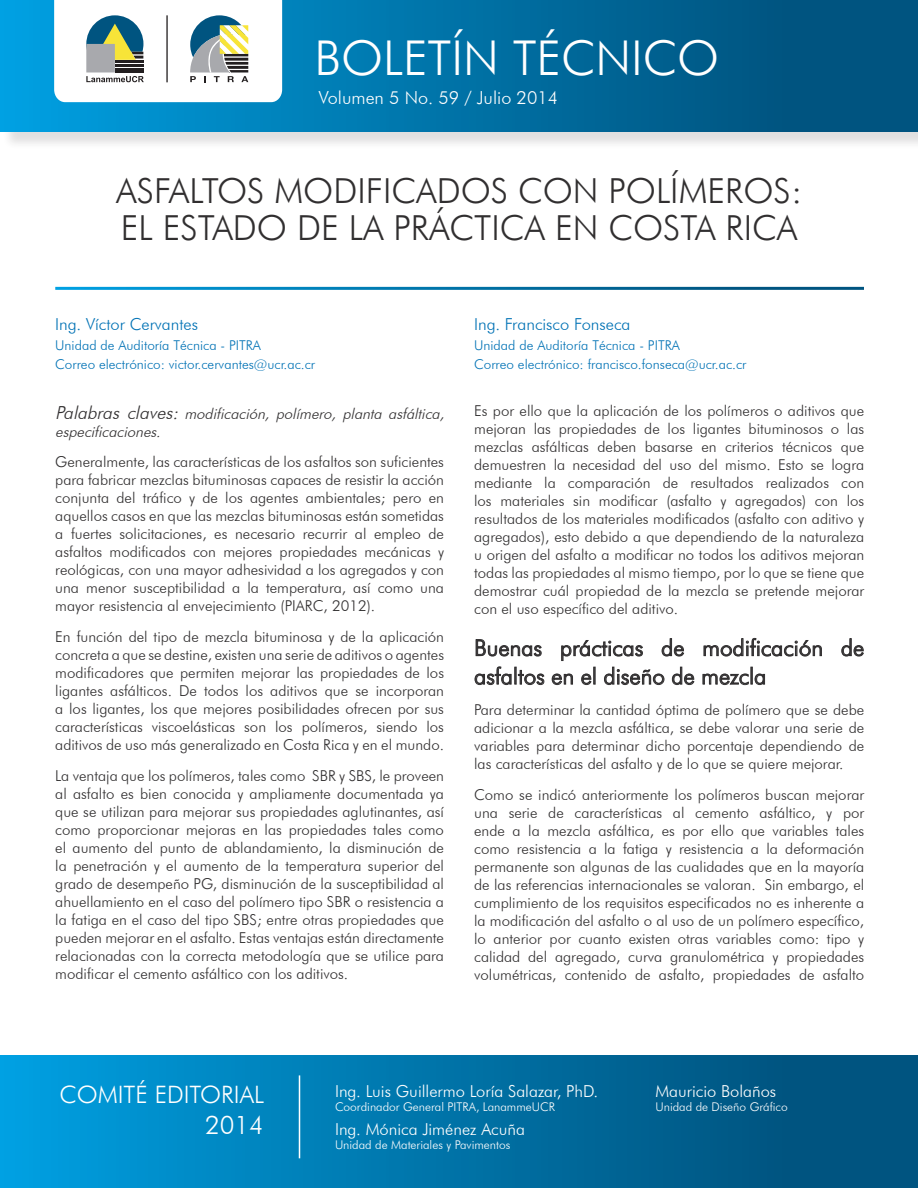
<style>
.page{position:relative;width:918px;height:1188px;background:#fff}
.page>*{position:absolute;margin:0;border:0;box-sizing:border-box;transform-origin:0 0}
.t1{font:300 48px "Futura BT";color:#fff}
.t2{font:300 34.5px "Futura BT";color:#312f30}
.t3{font:300 25.5px "Futura BT";color:#fff}
.t4{font:300 24px "Futura BT";color:#fff}
.cuerpo{font:300 22.5px/28.5px "Futura BT";color:#312f30}
.t5{font:300 18px "Futura BT";color:#fff}
.t6{font:300 16.5px "Futura BT";color:#fff}
.t7{font:300 16.5px "Futura BT";color:#0072b5}
.cuerpo-2{font:300 15px/18px "Futura BT";color:#312f30;text-align:justify}
.cuerpo-3{font:italic 300 15px/18px "Futura BT";color:#312f30}
.t8{font:300 13.5px "Futura BT";color:#0072b5}
.t9{font:300 12px "Futura BT";color:#fff}
.s1{font-size:18px}
</style>
<div class="page">
<div style="left:0;top:1055px;width:918px;height:133px;background:linear-gradient(to right,#009ede,#004a73)"></div>
<div style="left:2px;top:2px;width:916px;height:149px;background:#231f20;opacity:.14"></div>
<div style="left:0;top:0;width:918px;height:132px;background:linear-gradient(to right,#029edf,#004a73)"></div>
<svg style="left:475px;top:639px;width:67px;height:18px"></svg>
<svg style="left:703px;top:638px;width:119px;height:19px"></svg>
<svg style="left:841px;top:638px;width:23px;height:19px"></svg>
<svg style="left:474px;top:666px;width:38px;height:19px"></svg>
<div style="left:514px;top:667px;width:3px;height:18px;border:1px solid #312f30"></div>
<svg style="left:518px;top:670px;width:27px;height:15px"></svg>
<svg style="left:552px;top:638px;width:143px;height:47px"></svg>
<svg style="left:702px;top:667px;width:63px;height:18px"></svg>
<svg style="left:54px;top:0;width:228px;height:102px"></svg>
<hr style="left:299px;top:1075px;width:1px;height:83px;background:#fff">
<p class="t1" style="left:315px;top:29px;width:406px">BOLETÍN TÉCNICO</p>
<p class="t5" style="left:319px;top:87px;width:241px">Volumen 5 No. 59 / Julio 2014</p>
<p class="t2" style="left:116px;top:170px;width:687px">ASFALTOS MODIFICADOS CON POLÍMEROS:</p>
<p class="t2" style="left:121px;top:207px;width:678px">EL ESTADO DE LA PRÁCTICA EN COSTA RICA</p>
<p class="t7" style="left:55px;top:314px;width:144px">Ing. Víctor Cervantes</p>
<p class="t8" style="left:55px;top:337px;width:207px">Unidad de Auditoría Técnica - PITRA</p>
<p class="t8" style="left:55px;top:356px;width:261px">Correo electrónico: victor.cervantes@ucr.ac.cr</p>
<p class="cuerpo-3" style="left:55px;top:404px;width:394px"><span class="s1">Palabras claves:</span> modificación, polímero, planta asfáltica, especificaciones.</p>
<p class="cuerpo-2" style="left:55px;top:453px;width:390px">Generalmente, las características de los asfaltos son suficientes para fabricar mezclas bituminosas capaces de resistir la acción conjunta del tráfico y de los agentes ambientales; pero en aquellos casos en que las mezclas bituminosas están sometidas a fuertes solicitaciones, es necesario recurrir al empleo de asfaltos modificados con mejores propiedades mecánicas y reológicas, con una mayor adhesividad a los agregados y con una menor susceptibilidad a la temperatura, así como una mayor resistencia al envejecimiento (PIARC, 2012).</p>
<p class="cuerpo-2" style="left:55px;top:628px;width:390px">En función del tipo de mezcla bituminosa y de la aplicación concreta a que se destine, existen una serie de aditivos o agentes modificadores que permiten mejorar las propiedades de los ligantes asfálticos. De todos los aditivos que se incorporan a los ligantes, los que mejores posibilidades ofrecen por sus características viscoelásticas son los polímeros, siendo los aditivos de uso más generalizado en Costa Rica y en el mundo.</p>
<p class="cuerpo-2" style="left:55px;top:766px;width:390px">La ventaja que los polímeros, tales como SBR y SBS, le proveen al asfalto es bien conocida y ampliamente documentada ya que se utilizan para mejorar sus propiedades aglutinantes, así como proporcionar mejoras en las propiedades tales como el aumento del punto de ablandamiento, la disminución de la penetración y el aumento de la temperatura superior del grado de desempeño PG, disminución de la susceptibilidad al ahuellamiento en el caso del polímero tipo SBR o resistencia a la fatiga en el caso del tipo SBS; entre otras propiedades que pueden mejorar en el asfalto. Estas ventajas están directamente relacionadas con la correcta metodología que se utilice para modificar el cemento asfáltico con los aditivos.</p>
<p class="t7" style="left:474px;top:314px;width:158px">Ing. Francisco Fonseca</p>
<p class="t8" style="left:474px;top:337px;width:207px">Unidad de Auditoría Técnica - PITRA</p>
<p class="t8" style="left:474px;top:356px;width:274px">Correo electrónico: francisco.fonseca@ucr.ac.cr</p>
<p class="cuerpo-2" style="left:474px;top:402px;width:392px">Es por ello que la aplicación de los polímeros o aditivos que mejoran las propiedades de los ligantes bituminosos o las mezclas asfálticas deben basarse en criterios técnicos que demuestren la necesidad del uso del mismo. Esto se logra mediante la comparación de resultados realizados con los materiales sin modificar (asfalto y agregados) con los resultados de los materiales modificados (asfalto con aditivo y agregados), esto debido a que dependiendo de la naturaleza u origen del asfalto a modificar no todos los aditivos mejoran todas las propiedades al mismo tiempo, por lo que se tiene que demostrar cuál propiedad de la mezcla se pretende mejorar con el uso específico del aditivo.</p>
<p class="cuerpo" style="left:474px;top:633px;width:392px">Buenas prácticas de modificación de asfaltos en el diseño de mezcla</p>
<p class="cuerpo-2" style="left:474px;top:700px;width:392px">Para determinar la cantidad óptima de polímero que se debe adicionar a la mezcla asfáltica, se debe valorar una serie de variables para determinar dicho porcentaje dependiendo de las características del asfalto y de lo que se quiere mejorar.</p>
<p class="cuerpo-2" style="left:474px;top:785px;width:392px">Como se indicó anteriormente los polímeros buscan mejorar una serie de características al cemento asfáltico, y por ende a la mezcla asfáltica, es por ello que variables tales como resistencia a la fatiga y resistencia a la deformación permanente son algunas de las cualidades que en la mayoría de las referencias internacionales se valoran. Sin embargo, el cumplimiento de los requisitos especificados no es inherente a la modificación del asfalto o al uso de un polímero específico, lo anterior por cuanto existen otras variables como: tipo y calidad del agregado, curva granulométrica y propiedades volumétricas, contenido de asfalto, propiedades de asfalto</p>
<p class="t4" style="left:60px;top:1080px;width:206px">COMITÉ EDITORIAL</p>
<p class="t3" style="left:205px;top:1109px;width:60px">2014</p>
<p class="t6" style="left:335px;top:1081px;width:265px">Ing. Luis Guillermo Loría Salazar, PhD.</p>
<p class="t9" style="left:335px;top:1099px;width:222px">Coordinador General PITRA, LanammeUCR</p>
<p class="t6" style="left:335px;top:1119px;width:191px">Ing. Mónica Jiménez Acuña</p>
<p class="t9" style="left:335px;top:1138px;width:177px">Unidad de Materiales y Pavimentos</p>
<p class="t6" style="left:655px;top:1081px;width:122px">Mauricio Bolaños</p>
<p class="t9" style="left:655px;top:1099px;width:134px">Unidad de Diseño Gráfico</p>
</div>
